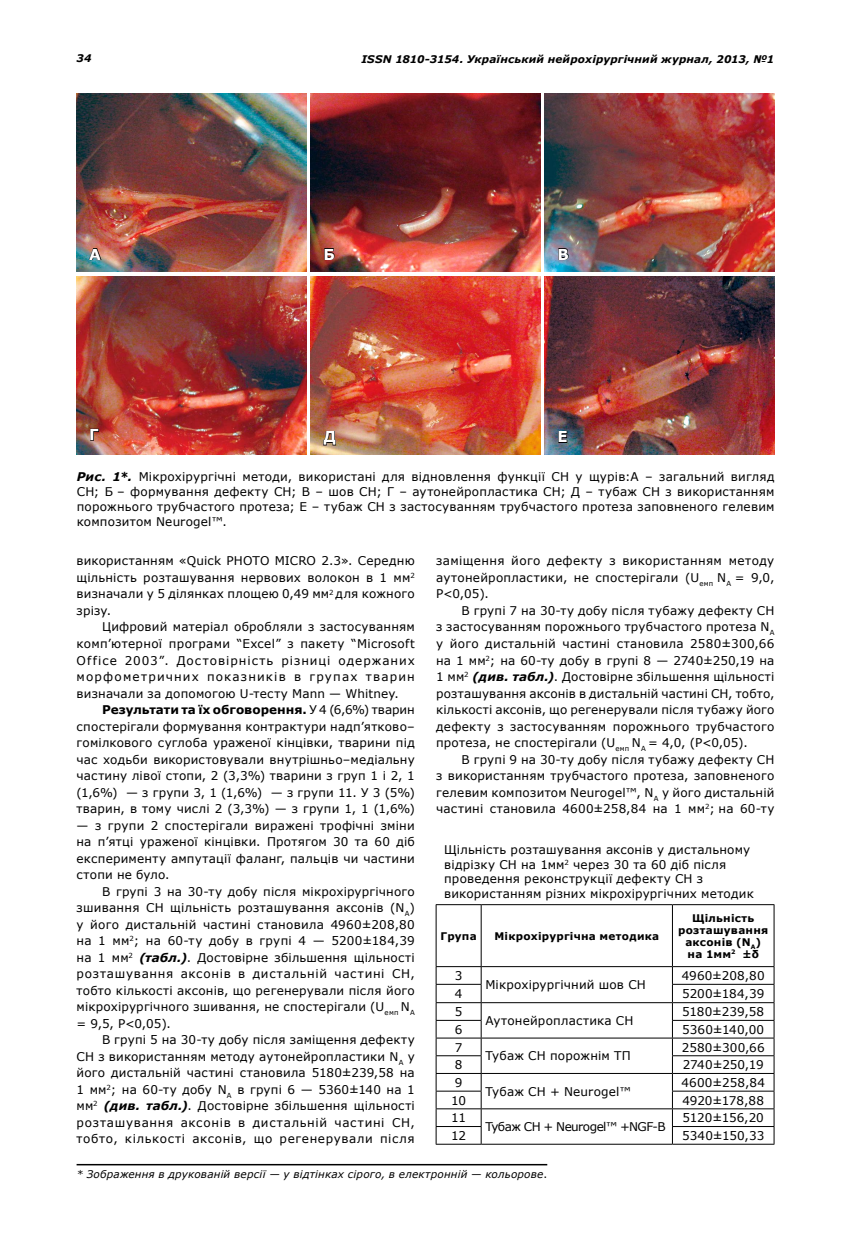
<style>
.page{position:relative;width:851px;height:1234px;background:#fff}
.page>*{position:absolute;margin:0;border:0;box-sizing:border-box;transform-origin:0 0}
.t1{font:700 15px "Verdana";color:#fff}
.t2{font:12px/16.5px "Verdana";letter-spacing:.015em;color:#000;text-align:justify}
.t3{font:12px "Verdana";letter-spacing:-.04em;color:#000}
.t4{font:12px "Verdana";letter-spacing:-.015em;color:#000}
.t5{font:12px "Verdana";letter-spacing:-.005em;color:#000}
.t6{font:12px "Verdana";letter-spacing:-.01em;color:#000}
.t7{font:italic 10.5px "Verdana";letter-spacing:.015em;color:#000}
.t8{font:700 10.5px/12px "Verdana";letter-spacing:.025em;color:#000;text-align:center}
.t9{font:italic 700 10.5px "Verdana";letter-spacing:.015em;color:#000}
.s1{font-weight:700;font-style:italic}
.s2{font-weight:700}
.s3{font-style:normal}
</style>
<div class="page">
<img style="left:76px;top:94px;width:230px;height:178px">
<svg style="left:88px;top:247px;width:14px;height:13px"></svg>
<img style="left:310px;top:94px;width:230px;height:178px">
<svg style="left:324px;top:248px;width:11px;height:12px"></svg>
<img style="left:544px;top:94px;width:230px;height:178px">
<svg style="left:558px;top:248px;width:11px;height:12px"></svg>
<img style="left:76px;top:276px;width:230px;height:179px">
<svg style="left:90px;top:428px;width:9px;height:13px"></svg>
<img style="left:310px;top:276px;width:230px;height:179px">
<svg style="left:323px;top:430px;width:13px;height:15px"></svg>
<img style="left:544px;top:276px;width:230px;height:179px">
<svg style="left:558px;top:430px;width:9px;height:13px"></svg>
<hr style="left:435px;top:904px;width:46px;height:1px;background:#000">
<hr style="left:435px;top:904px;width:1px;height:62px;background:#000">
<hr style="left:481px;top:904px;width:191px;height:1px;background:#000">
<hr style="left:480px;top:904px;width:1px;height:62px;background:#000">
<hr style="left:672px;top:904px;width:102px;height:1px;background:#000">
<hr style="left:672px;top:904px;width:1px;height:62px;background:#000">
<hr style="left:773px;top:904px;width:1px;height:62px;background:#000">
<hr style="left:435px;top:966px;width:46px;height:1px;background:#000">
<hr style="left:481px;top:966px;width:191px;height:1px;background:#000">
<hr style="left:672px;top:966px;width:102px;height:1px;background:#000">
<hr style="left:435px;top:983px;width:46px;height:1px;background:#000">
<hr style="left:672px;top:983px;width:102px;height:1px;background:#000">
<hr style="left:435px;top:1002px;width:46px;height:1px;background:#000">
<hr style="left:481px;top:1002px;width:191px;height:1px;background:#000">
<hr style="left:672px;top:1002px;width:102px;height:1px;background:#000">
<hr style="left:435px;top:1019px;width:46px;height:1px;background:#000">
<hr style="left:672px;top:1019px;width:102px;height:1px;background:#000">
<hr style="left:435px;top:1037px;width:46px;height:1px;background:#000">
<hr style="left:481px;top:1037px;width:191px;height:1px;background:#000">
<hr style="left:672px;top:1037px;width:102px;height:1px;background:#000">
<hr style="left:435px;top:1055px;width:46px;height:1px;background:#000">
<hr style="left:672px;top:1055px;width:102px;height:1px;background:#000">
<hr style="left:435px;top:1072px;width:46px;height:1px;background:#000">
<hr style="left:481px;top:1072px;width:191px;height:1px;background:#000">
<hr style="left:672px;top:1072px;width:102px;height:1px;background:#000">
<hr style="left:435px;top:1090px;width:46px;height:1px;background:#000">
<hr style="left:672px;top:1090px;width:102px;height:1px;background:#000">
<hr style="left:435px;top:1108px;width:46px;height:1px;background:#000">
<hr style="left:481px;top:1108px;width:191px;height:1px;background:#000">
<hr style="left:481px;top:1143px;width:191px;height:1px;background:#000">
<hr style="left:672px;top:1108px;width:102px;height:1px;background:#000">
<hr style="left:435px;top:1125px;width:46px;height:1px;background:#000">
<svg style="left:435px;top:966px;width:1px;height:177px"></svg>
<svg style="left:480px;top:966px;width:1px;height:177px"></svg>
<hr style="left:435px;top:1143px;width:46px;height:1px;background:#000">
<hr style="left:672px;top:1125px;width:102px;height:1px;background:#000">
<svg style="left:672px;top:966px;width:1px;height:177px"></svg>
<svg style="left:773px;top:966px;width:1px;height:177px"></svg>
<hr style="left:672px;top:1143px;width:102px;height:1px;background:#000">
<hr style="left:77px;top:1163px;width:470px;height:2px;background:#000">
<p class="t9" style="left:77px;top:51px;width:16px">34</p>
<p class="t9" style="left:361px;top:53px;width:414px">ISSN 1810-3154. Український нейрохірургічний журнал, 2013, №1</p>
<p class="t1" style="left:89px;top:244px;width:13px">А</p>
<p class="t1" style="left:323px;top:244px;width:13px">Б</p>
<p class="t1" style="left:557px;top:244px;width:13px">В</p>
<p class="t1" style="left:89px;top:425px;width:11px">Г</p>
<p class="t1" style="left:323px;top:427px;width:14px">Д</p>
<p class="t1" style="left:557px;top:427px;width:12px">Е</p>
<p class="t2" style="left:77px;top:469px;width:699px;line-height:15px"><span class="s1">Рис. 1*.</span> Мікрохірургічні методи, використані для відновлення функції СН у щурів:А – загальний вигляд СН; Б – формування дефекту СН; В – шов СН; Г – аутонейропластика СН; Д – тубаж СН з використанням порожнього трубчастого протеза; Е – тубаж СН з застосуванням трубчастого протеза заповненого гелевим композитом Neurogel™.</p>
<p class="t2" style="left:436px;top:552px;width:340px">заміщення його дефекту з використанням методу аутонейропластики, не спостерігали (U<sub>емп</sub> N<sub>A</sub> = 9,0, Р&lt;0,05).</p>
<p class="t2" style="left:436px;top:602px;width:340px;text-indent:26px">В групі 7 на 30-ту добу після тубажу дефекту СН з застосуванням порожнього трубчастого протеза N<sub>A </sub>у його дистальній частині становила 2580±300,66 на 1 мм<sup>2</sup>; на 60-ту добу в групі 8 — 2740±250,19 на 1 мм<sup>2</sup> <span class="s1">(див. табл.)</span>. Достовірне збільшення щільності розташування аксонів в дистальній частині СН, тобто, кількості аксонів, що регенерували після тубажу його дефекту з застосуванням порожнього трубчастого протеза, не спостерігали (U<sub>емп</sub> N<sub>A</sub> = 4,0, (Р&lt;0,05).</p>
<p class="t2" style="left:436px;top:750px;width:340px;text-indent:26px">В групі 9 на 30-ту добу після тубажу дефекту СН з використанням трубчастого протеза, заповненого гелевим композитом Neurogel™, N<sub>A</sub> у його дистальній частині становила 4600±258,84 на 1 мм<sup>2</sup>; на 60-ту</p>
<p class="t2" style="left:444px;top:842px;width:311px;line-height:14.4px;text-align:left">Щільність розташування аксонів у дистальному відрізку СН на 1мм<sup>2</sup> через 30 та 60 діб після проведення реконструкції дефекту СН з використанням різних мікрохірургічних методик</p>
<p class="t8" style="left:440px;top:929px;width:38px">Група</p>
<p class="t8" style="left:494px;top:929px;width:166px">Мікрохірургічна методика</p>
<p class="t2" style="left:76px;top:552px;width:340px">використанням «Quick PHOTO MICRO 2.3». Середню щільність розташування нервових волокон в 1 мм<sup>2 </sup>визначали у 5 ділянках площею 0,49 мм<sup>2</sup> для кожного зрізу.</p>
<p class="t2" style="left:76px;top:618px;width:340px;text-indent:26px">Цифровий матеріал обробляли з застосуванням комп’ютерної програми “Excel” з пакету “Mіcrosoft Offіce 2003”. Достовірність різниці одержаних морфометричних показників в групах тварин визначали за допомогою U-тесту Mann — Whitney.</p>
<p class="t2" style="left:76px;top:701px;width:340px;text-indent:26px"><span class="s2">Результати та їх обговорення.</span> У 4 (6,6%) тварин спостерігали формування контрактури надп’ятково– гомілкового суглоба ураженої кінцівки, тварини під час ходьби використовували внутрішньо–медіальну частину лівої стопи, 2 (3,3%) тварини з груп 1 і 2, 1 (1,6%) — з групи 3, 1 (1,6%) — з групи 11. У 3 (5%) тварин, в тому числі 2 (3,3%) — з групи 1, 1 (1,6%)</p>
<p class="t2" style="left:76px;top:816px;width:340px">— з групи 2 спостерігали виражені трофічні зміни на п’ятці ураженої кінцівки. Протягом 30 та 60 діб експерименту ампутації фаланг, пальців чи частини стопи не було.</p>
<p class="t2" style="left:76px;top:882px;width:340px;text-indent:26px">В групі 3 на 30-ту добу після мікрохірургічного зшивання СН щільність розташування аксонів (N<sub>A</sub>) у його дистальній частині становила 4960±208,80 на 1 мм<sup>2</sup>; на 60-ту добу в групі 4 — 5200±184,39 на 1 мм<sup>2</sup> <span class="s1">(табл.)</span>. Достовірне збільшення щільності розташування аксонів в дистальній частині СН, тобто кількості аксонів, що регенерували після його мікрохірургічного зшивання, не спостерігали (U<sub>емп</sub> N<sub>A </sub>= 9,5, Р&lt;0,05).</p>
<p class="t2" style="left:76px;top:1031px;width:340px;text-indent:26px">В групі 5 на 30-ту добу після заміщення дефекту СН з використанням методу аутонейропластики N<sub>A</sub> у його дистальній частині становила 5180±239,58 на 1 мм<sup>2</sup>; на 60-ту добу N<sub>A</sub> в групі 6 — 5360±140 на 1 мм<sup>2</sup> <span class="s1">(див. табл.)</span>. Достовірне збільшення щільності розташування аксонів в дистальній частині СН, тобто, кількості аксонів, що регенерували після</p>
<p class="t8" style="left:678px;top:911px;width:92px">Щільність розташування аксонів (N<sub>А</sub>) на 1мм<sup>2</sup> ±δ</p>
<p class="t2" style="left:681px;top:966px;width:84px">4960±208,80</p>
<p class="t2" style="left:455px;top:966px;width:9px">3</p>
<p class="t2" style="left:485px;top:976px;width:162px">Мікрохірургічний шов СН</p>
<p class="t2" style="left:455px;top:984px;width:9px">4</p>
<p class="t5" style="left:682px;top:985px;width:84px">5200±184,39</p>
<p class="t2" style="left:455px;top:1002px;width:9px">5</p>
<p class="t2" style="left:485px;top:1011px;width:149px">Аутонейропластика СН</p>
<p class="t2" style="left:682px;top:1002px;width:83px">5180±239,58</p>
<p class="t2" style="left:455px;top:1020px;width:9px">6</p>
<p class="t2" style="left:682px;top:1020px;width:83px">5360±140,00</p>
<p class="t2" style="left:455px;top:1038px;width:9px">7</p>
<p class="t2" style="left:485px;top:1047px;width:147px">Тубаж СН порожнім ТП</p>
<p class="t2" style="left:681px;top:1038px;width:84px">2580±300,66</p>
<p class="t2" style="left:455px;top:1055px;width:9px">8</p>
<p class="t6" style="left:682px;top:1056px;width:82px">2740±250,19</p>
<p class="t2" style="left:455px;top:1073px;width:9px">9</p>
<p class="t2" style="left:485px;top:1082px;width:147px">Тубаж СН + Neurogel™</p>
<p class="t2" style="left:681px;top:1073px;width:85px">4600±258,84</p>
<p class="t2" style="left:451px;top:1091px;width:16px">10</p>
<p class="t4" style="left:682px;top:1092px;width:83px">4920±178,88</p>
<p class="t2" style="left:451px;top:1108px;width:16px">11</p>
<p class="t3" style="left:485px;top:1118px;width:182px">Тубаж СН + Neurogel™ +NGF-B</p>
<p class="t4" style="left:682px;top:1109px;width:83px">5120±156,20</p>
<p class="t2" style="left:451px;top:1126px;width:17px">12</p>
<p class="t2" style="left:682px;top:1126px;width:84px">5340±150,33</p>
<p class="t7" style="left:77px;top:1167px;width:472px">* Зображення в друкованій версії — у відтінках сірого, в електронній — кольорове<span class="s3">.</span></p>
</div>
